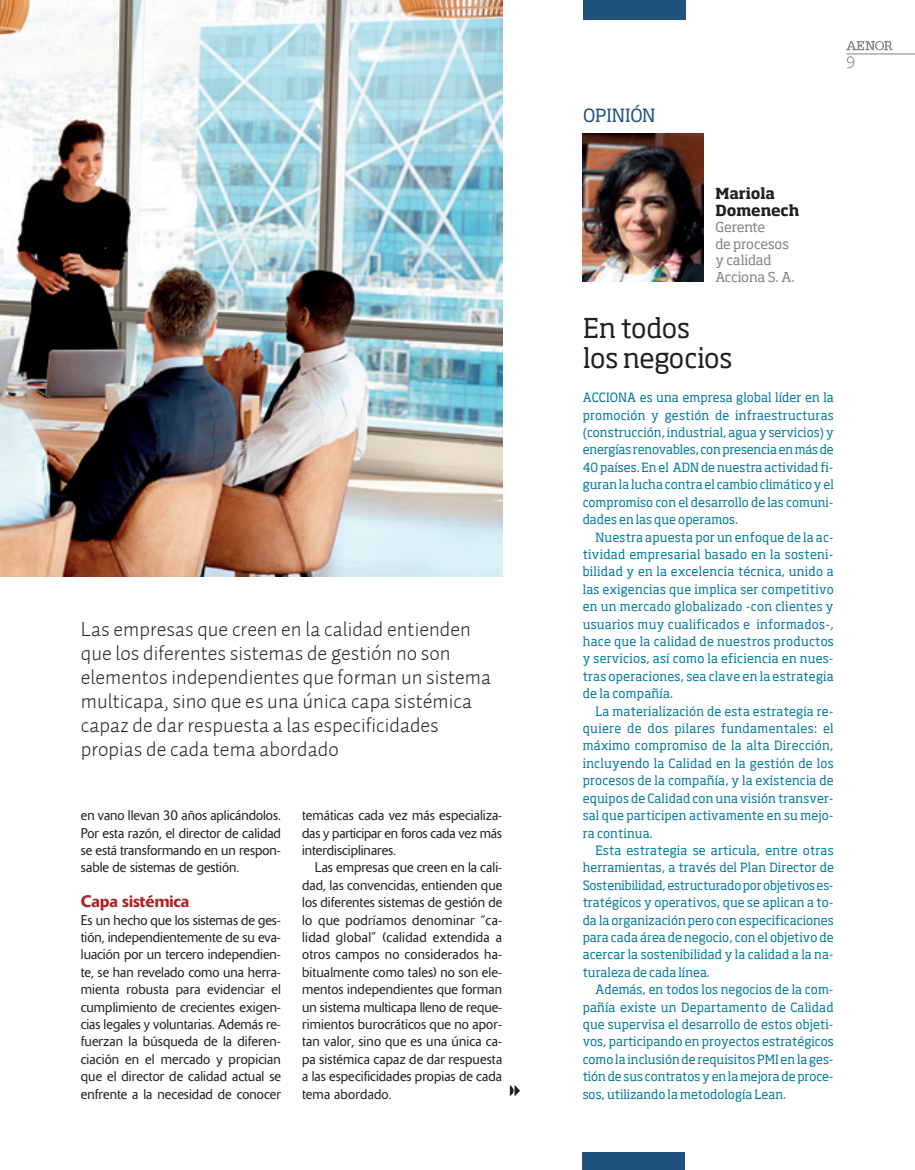
<style>
.page{position:relative;width:915px;height:1170px;background:#fff}
.page>*{position:absolute;margin:0;border:0;box-sizing:border-box;transform-origin:0 0}
.TITULAR_OPINION{font:27px/30px "Soho Std";color:#231f20}
._05_SUMARIO_TEMAS{font:300 21px/24px "Auto 1";color:#231f20}
.t1{font:18px "Soho Std";letter-spacing:-.02em;color:#20527f}
._04_LADILLO{font:500 16.5px "Delta";color:#ae2226}
.t2{font:300 16.5px "Caecilia LT Std";color:#808285}
._08_NOMBRE_ENTREVIST{font:700 15px/16.5px "Soho Std";color:#231f20}
._04_TEXTO_CORRIDO{font:300 13.95px/17.4px "Delta";letter-spacing:.005em;color:#231f20;text-align:justify}
._08_NOMBRE_ENTREVIST-2{font:13.5px/16.5px "Soho Std";letter-spacing:-.015em;color:#808285}
.TEXTO_OPINION{font:12.6px/17.4px "Soho Std";color:#00799d;text-align:justify;scale:.96 1}
</style>
<div class="page">
<hr style="left:846px;top:54px;width:68px;height:1px;background:#808285">
<svg style="left:846px;top:41px;width:46px;height:10px"></svg>
<img style="left:0;top:0;width:502px;height:576px">
<div style="left:583px;top:0;width:102px;height:20px;background:#20527f"></div>
<div style="left:582px;top:1152px;width:102px;height:17px;background:#20527f"></div>
<svg style="left:509px;top:1085px;width:11px;height:11px"></svg>
<img style="left:582px;top:134px;width:121px;height:148px">
<p class="_05_SUMARIO_TEMAS" style="left:81px;top:616px;width:411px">Las empresas que creen en la calidad entienden que los diferentes sistemas de gestión no son elementos independientes que forman un sistema multicapa, sino que es una única capa sistémica capaz de dar respuesta a las especificidades propias de cada tema abordado</p>
<p class="_04_TEXTO_CORRIDO" style="left:81px;top:806px;width:201px">en vano llevan 30 años aplicándolos.<br>Por esta razón, el director de calidad se está transformando en un respon&shy;sable de sistemas de gestión.</p>
<p class="_04_LADILLO" style="left:81px;top:891px;width:110px">Capa sistémica</p>
<p class="_04_TEXTO_CORRIDO" style="left:81px;top:911px;width:201px">Es un hecho que los sistemas de ges&shy;tión, independientemente de su eva&shy;luación por un tercero independien&shy;te, se han revelado como una herra&shy;mienta robusta para evidenciar el cumplimiento de crecientes exigen&shy;cias legales y voluntarias. Además re&shy;fuerzan la búsqueda de la diferen&shy;ciación en el mercado y propician que el director de calidad actual se enfrente a la necesidad de conocer</p>
<p class="_04_TEXTO_CORRIDO" style="left:302px;top:806px;width:201px">temáticas cada vez más especializa&shy;das y participar en foros cada vez más interdisciplinares.</p>
<p class="_04_TEXTO_CORRIDO" style="left:302px;top:858px;width:201px;text-indent:13px">Las empresas que creen en la cali&shy;dad, las convencidas, entienden que los diferentes sistemas de gestión de lo que podríamos denominar “ca&shy;lidad global” (calidad extendida a otros campos no considerados ha&shy;bitualmente como tales) no son ele&shy;mentos independientes que forman un sistema multicapa lleno de reque&shy;rimientos burocráticos que no apor&shy;tan valor, sino que es una única ca&shy;pa sistémica capaz de dar respuesta a las especificidades propias de cada tema abordado.</p>
<p class="t1" style="left:583px;top:104px;width:74px">OPINIÓN</p>
<h3 class="t2" style="left:846px;top:53px;width:11px">9</h3>
<p class="_08_NOMBRE_ENTREVIST" style="left:715px;top:185px;width:85px">Mariola<br>Domenech</p>
<p class="_08_NOMBRE_ENTREVIST-2" style="left:715px;top:219px;width:75px">Gerente<br>de procesos y calidad</p>
<p class="_08_NOMBRE_ENTREVIST-2" style="left:715px;top:268px;width:81px">Acciona S. A.</p>
<p class="TITULAR_OPINION" style="left:583px;top:312px;width:151px">En todos<br>los negocios</p>
<p class="TEXTO_OPINION" style="left:582px;top:389px;width:263px">ACCIONA es una empresa global líder en la promoción y gestión de infraestructuras (construcción, industrial, agua y servicios) y energías renovables, con presencia en más de 40 países. En el ADN de nuestra actividad fi&shy;guran la lucha contra el cambio climático y el compromiso con el desarrollo de las comuni&shy;dades en las que operamos.</p>
<p class="TEXTO_OPINION" style="left:582px;top:528px;width:263px;text-indent:13px">Nuestra apuesta por un enfoque de la ac&shy;tividad empresarial basado en la sosteni&shy;bilidad y en la excelencia técnica, unido a las exigencias que implica ser competitivo en un mercado globalizado -con clientes y usuarios muy cualificados e informados-, hace que la calidad de nuestros productos y servicios, así como la eficiencia en nues&shy;tras operaciones, sea clave en la estrategia de la compañía.</p>
<p class="TEXTO_OPINION" style="left:582px;top:702px;width:263px;text-indent:13px">La materialización de esta estrategia re&shy;quiere de dos pilares fundamentales: el máximo compromiso de la alta Dirección, incluyendo la Calidad en la gestión de los procesos de la compañía, y la existencia de equipos de Calidad con una visión transver&shy;sal que participen activamente en su mejo&shy;ra continua.</p>
<p class="TEXTO_OPINION" style="left:582px;top:841px;width:263px;text-indent:13px">Esta estrategia se articula, entre otras herramientas, a través del Plan Director de Sostenibilidad, estructurado por objetivos es&shy;tratégicos y operativos, que se aplican a to&shy;da la organización pero con especificaciones para cada área de negocio, con el objetivo de acercar la sostenibilidad y la calidad a la na&shy;turaleza de cada línea.</p>
<p class="TEXTO_OPINION" style="left:582px;top:980px;width:263px;text-indent:13px">Además, en todos los negocios de la com&shy;pañía existe un Departamento de Calidad que supervisa el desarrollo de estos objeti&shy;vos, participando en proyectos estratégicos como la inclusión de requisitos PMI en la ges&shy;tión de sus contratos y en la mejora de proce&shy;sos, utilizando la metodología Lean.</p>
</div>
